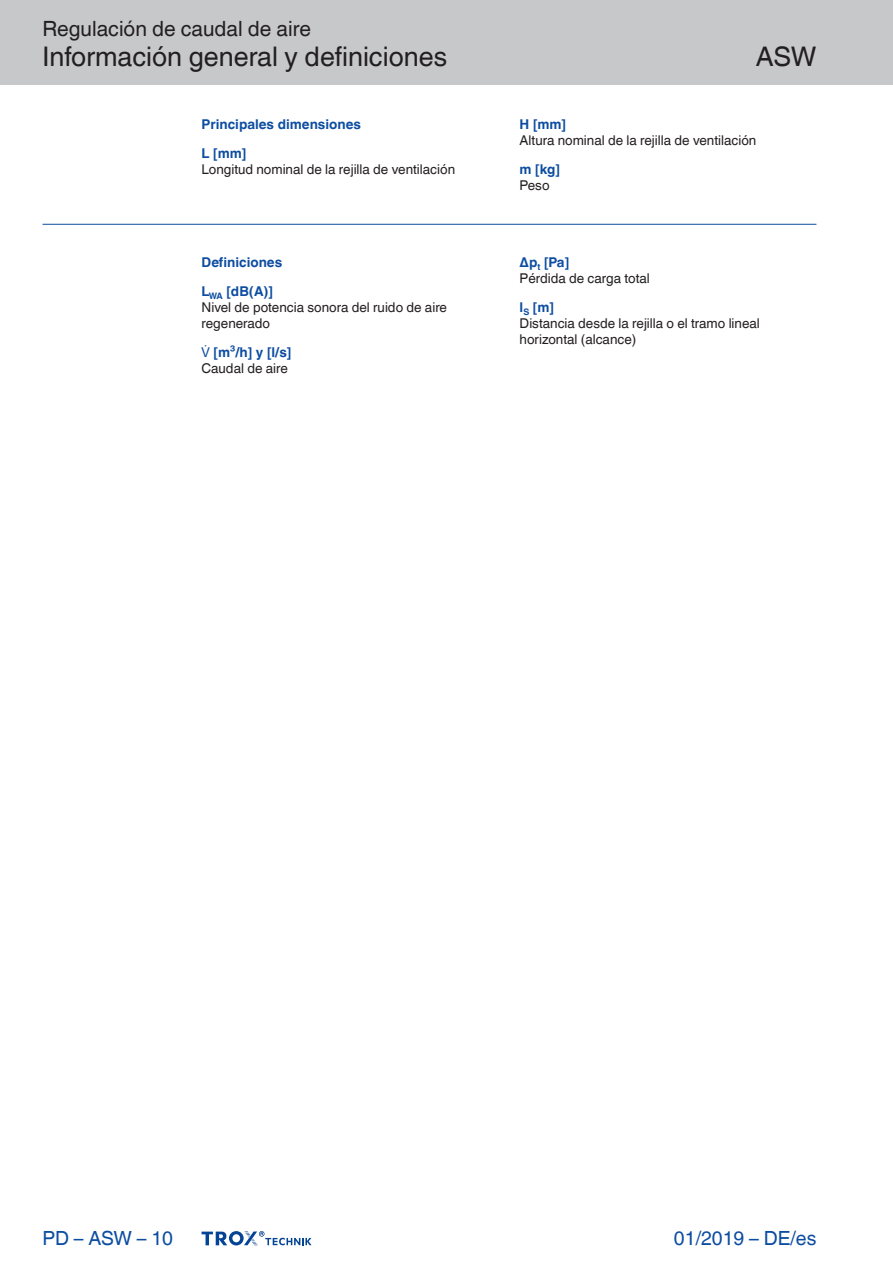
<style>
.page{position:relative;width:893px;height:1263px;background:#fff}
.page>*{position:absolute;margin:0;border:0;box-sizing:border-box;transform-origin:0 0}
.Navigation_2{font:27px "TROX Helvetica";color:#231f20}
.Navigation_3{font:27px "TROX Helvetica";color:#231f20}
.Navigation_1{font:21px "TROX Helvetica";color:#231f20}
.date{font:19.5px "TROX Helvetica";color:#0d4da1}
.pagina_li-re{font:19.5px "TROX Helvetica";letter-spacing:-.005em;color:#0d4da1}
.descr_txt_section_pa{font:13.5px/16.2px "TROX Helvetica";color:#231f20}
.descr_txt_section_ti{font:700 13.5px "TROX Helvetica";color:#0d4da1}
</style>
<div class="page">
<div style="left:0;top:0;width:893px;height:85px;background:#c7c8ca"></div>
<hr style="left:43px;top:224px;width:773px;height:1px;background:#0d4da1">
<svg style="left:202px;top:1231px;width:110px;height:15px"></svg>
<p class="Navigation_1" style="left:43px;top:17px;width:270px">Regulación de caudal de aire</p>
<p class="Navigation_2" style="left:43px;top:41px;width:406px">Información general y definiciones</p>
<p class="descr_txt_section_ti" style="left:202px;top:116px;width:161px">Principales dimensiones</p>
<p class="descr_txt_section_ti" style="left:202px;top:145px;width:46px">L [mm]</p>
<p class="descr_txt_section_pa" style="left:202px;top:161px;width:255px">Longitud nominal de la rejilla de ventilación</p>
<p class="descr_txt_section_ti" style="left:202px;top:254px;width:82px">Definiciones</p>
<p class="descr_txt_section_ti" style="left:202px;top:283px;width:73px">L<sub>WA</sub> [dB(A)]</p>
<p class="descr_txt_section_pa" style="left:202px;top:299px;width:247px">Nivel de potencia sonora del ruido de aire regenerado</p>
<p class="descr_txt_section_ti" style="left:214px;top:345px;width:79px">[m³/h] y [l/s]</p>
<p class="descr_txt_section_pa" style="left:202px;top:361px;width:88px">Caudal de aire</p>
<p class="Navigation_3" style="left:756px;top:41px;width:62px">ASW</p>
<p class="descr_txt_section_ti" style="left:520px;top:116px;width:48px">H [mm]</p>
<p class="descr_txt_section_pa" style="left:520px;top:132px;width:238px">Altura nominal de la rejilla de ventilación</p>
<p class="descr_txt_section_ti" style="left:520px;top:161px;width:42px">m [kg]</p>
<p class="descr_txt_section_pa" style="left:520px;top:177px;width:31px">Peso</p>
<p class="descr_txt_section_ti" style="left:520px;top:254px;width:51px">Δp<sub>t</sub> [Pa]</p>
<p class="descr_txt_section_pa" style="left:520px;top:270px;width:132px">Pérdida de carga total</p>
<p class="descr_txt_section_ti" style="left:520px;top:299px;width:36px">l<sub>S</sub> [m]</p>
<p class="descr_txt_section_pa" style="left:520px;top:315px;width:242px">Distancia desde la rejilla o el tramo lineal horizontal (alcance)</p>
<p class="pagina_li-re" style="left:43px;top:1227px;width:132px">PD – ASW – 10</p>
<p class="date" style="left:674px;top:1227px;width:144px">01/2019 – DE/es</p>
</div>
